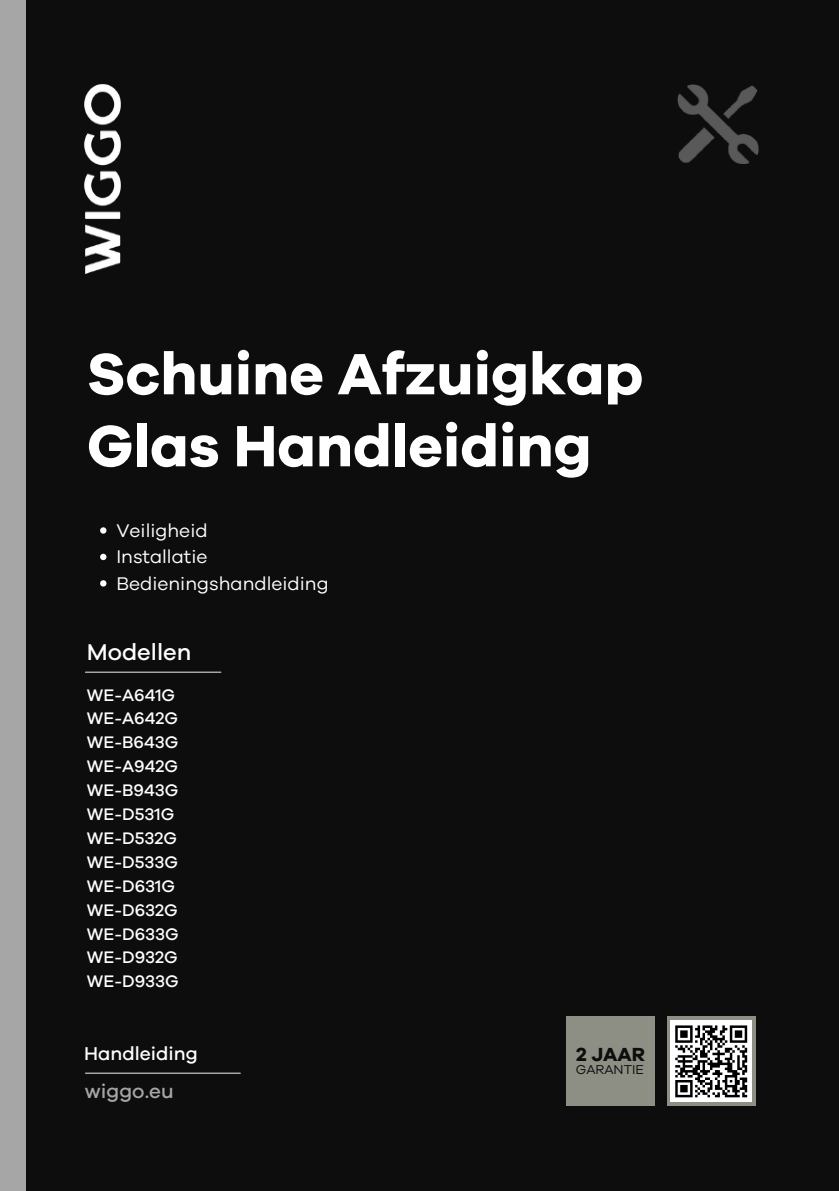
<style>
.page{position:relative;width:839px;height:1191px;background:#fff}
.page>*{position:absolute;margin:0;border:0;box-sizing:border-box;transform-origin:0 0}
.t1{font:700 60px/72px "Galano Grotesque";color:#fff}
.t2{font:500 23.6px "Galano Grotesque";color:#fff}
.t3{font:500 20.4px "Galano Grotesque";color:#a6a6a6}
.t4{font:700 19.6px "Galano Grotesque";color:#0d0d0d}
.t5{font:500 19.2px "Galano Grotesque";color:#fff}
.t6{font:19px/26.4px "Galano Grotesque";color:#fff}
.t7{font:500 17.2px/23.8px "Galano Grotesque";color:#fff}
.t8{font:13.2px "Galano Grotesque";color:#0d0d0d}
</style>
<div class="page">
<div style="left:0;top:0;width:838px;height:1191px;background:#0d0d0d"></div>
<div style="left:566px;top:1016px;width:88px;height:90px;background:#8d8f84"></div>
<div style="left:667px;top:1016px;width:88px;height:90px;background:#8d8f84"></div>
<hr style="left:85px;top:672px;width:136px;height:1px;background:#a6a6a6">
<img style="left:677px;top:84px;width:81px;height:80px">
<img style="left:85px;top:84px;width:36px;height:189px">
<hr style="left:86px;top:1073px;width:154px;height:1px;background:#a6a6a6">
<div style="left:0;top:0;width:26px;height:1191px;background:#a6a6a6"></div>
<svg style="left:100px;top:527px;width:6px;height:7px"></svg>
<svg style="left:100px;top:554px;width:6px;height:6px"></svg>
<svg style="left:100px;top:580px;width:6px;height:7px"></svg>
<div style="left:670px;top:1020px;width:82px;height:82px;background:#fff"></div>
<svg style="left:675px;top:1025px;width:73px;height:73px"></svg>
<h1 class="t1" style="left:87px;top:339px;width:558px">Schuine Afzuigkap<br>Glas Handleiding</h1>
<p class="t6" style="left:116px;top:517px;width:214px">Veiligheid<br>Installatie<br>Bedieningshandleiding</p>
<h2 class="t2" style="left:87px;top:636px;width:106px">Modellen</h2>
<p class="t7" style="left:87px;top:683px;width:93px">WE-A641G<br>WE-A642G<br>WE-B643G<br>WE-A942G<br>WE-B943G<br>WE-D531G<br>WE-D532G<br>WE-D533G<br>WE-D631G<br>WE-D632G<br>WE-D633G<br>WE-D932G<br>WE-D933G</p>
<p class="t5" style="left:84px;top:1041px;width:115px">Handleiding</p>
<p class="t3" style="left:85px;top:1078px;width:90px">wiggo.eu</p>
<p class="t4" style="left:576px;top:1041px;width:70px">2 JAAR</p>
<p class="t8" style="left:576px;top:1061px;width:69px">GARANTIE</p>
</div>
